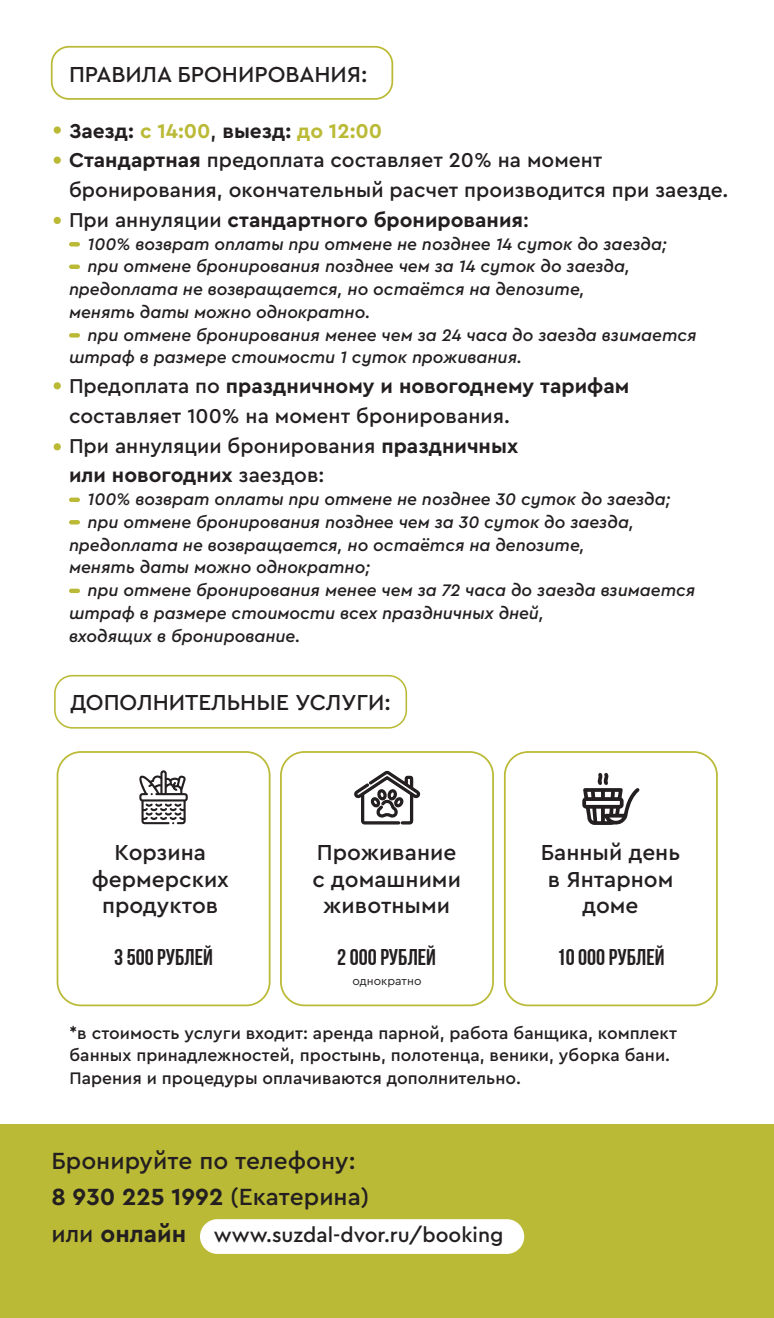
<style>
.page{position:relative;width:774px;height:1318px;background:#fff}
.page>*{position:absolute;margin:0;border:0;box-sizing:border-box;transform-origin:0 0}
.t1{font:500 24.5px/36.8px "Cera Pro";color:#231f20}
.t2{font:500 22.75px/26.2px "Cera Pro";color:#231f20;text-align:center}
.t3{font:700 22.75px "Bebas Neue";color:#231f20}
.t4{font:500 21px/29.8px "Cera Pro";color:#231f20}
.t5{font:italic 500 17.5px/22.8px "Cera Pro";color:#231f20}
.t6{font:500 17.5px/22.8px "Cera Pro";color:#231f20}
.t7{font:12.25px "Cera Pro";color:#231f20}
.s1{font-weight:700}
.s2{font-weight:700;color:#bbba36}
.s3{color:#de5078}
.s4{font-size:24.5px}
.s5{font-weight:700;font-size:24.5px}
</style>
<div class="page">
<div style="left:0;top:1124px;width:773px;height:193px;background:#bbba36"></div>
<div style="left:51px;top:46px;width:342px;height:54px;border:2px solid #bbba36;border-radius:17px"></div>
<div style="left:54px;top:126px;width:7px;height:8px;background:#bbba36;border-radius:50%"></div>
<div style="left:54px;top:156px;width:7px;height:8px;background:#bbba36;border-radius:50%"></div>
<svg style="left:53px;top:382px;width:8px;height:8px"></svg>
<svg style="left:53px;top:216px;width:8px;height:8px"></svg>
<svg style="left:53px;top:443px;width:8px;height:8px"></svg>
<svg style="left:69px;top:242px;width:11px;height:4px"></svg>
<div style="left:69px;top:264px;width:11px;height:5px;background:#bbba36;border-radius:2px"></div>
<svg style="left:69px;top:333px;width:11px;height:4px"></svg>
<div style="left:69px;top:497px;width:11px;height:5px;background:#bbba36;border-radius:2px"></div>
<svg style="left:69px;top:520px;width:11px;height:4px"></svg>
<div style="left:69px;top:588px;width:11px;height:5px;background:#bbba36;border-radius:2px"></div>
<div style="left:54px;top:675px;width:353px;height:53px;border:2px solid #bbba36;border-radius:18px"></div>
<div style="left:200px;top:1219px;width:324px;height:34px;background:#fff;border-radius:17px"></div>
<div style="left:57px;top:751px;width:213px;height:255px;border:2px solid #bbba36;border-radius:23px"></div>
<div style="left:280px;top:751px;width:214px;height:255px;border:2px solid #bbba36;border-radius:23px"></div>
<div style="left:504px;top:751px;width:213px;height:255px;border:2px solid #bbba36;border-radius:23px"></div>
<svg style="left:139px;top:770px;width:49px;height:54px"></svg>
<svg style="left:354px;top:770px;width:67px;height:55px"></svg>
<svg style="left:582px;top:773px;width:57px;height:52px"></svg>
<h2 class="t2" style="left:69px;top:60px;width:300px">ПРАВИЛА БРОНИРОВАНИЯ:</h2>
<p class="t4" style="left:69px;top:115px;width:660px"><span class="s1">Заезд:</span> <span class="s2">с 14:00</span>, <span class="s1">выезд:</span> <span class="s2">до 12:00<br></span><span class="s1">Стандартная</span> предоплата составляет 20% на момент бронирования, окончательный расчет производится при заезде.<br>При аннуляции <span class="s1">стандартного бронирования</span>:</p>
<p class="t5" style="left:69px;top:231px;width:599px"><span class="s3">–</span> 100% возврат оплаты при отмене не позднее 14 суток до заезда;</p>
<p class="t5" style="left:69px;top:254px;width:562px">– при отмене бронирования позднее чем за 14 суток до заезда, предоплата не возвращается, но остаётся на депозите, менять даты можно однократно.</p>
<p class="t5" style="left:69px;top:322px;width:628px">– при отмене бронирования менее чем за 24 часа до заезда взимается штраф в размере стоимости 1 суток проживания.</p>
<p class="t4" style="left:69px;top:370px;width:562px">Предоплата по <span class="s1">праздничному и новогоднему тарифам </span>составляет 100% на момент бронирования.<br>При аннуляции бронирования <span class="s1">праздничных<br>или новогодних</span> заездов:</p>
<p class="t5" style="left:69px;top:487px;width:603px">– 100% возврат оплаты при отмене не позднее 30 суток до заезда;</p>
<p class="t5" style="left:69px;top:510px;width:566px">– при отмене бронирования позднее чем за 30 суток до заезда, предоплата не возвращается, но остаётся на депозите, менять даты можно однократно;</p>
<p class="t5" style="left:69px;top:578px;width:627px">– при отмене бронирования менее чем за 72 часа до заезда взимается штраф в размере стоимости всех праздничных дней,<br>входящих в бронирование.</p>
<h2 class="t2" style="left:70px;top:688px;width:322px">ДОПОЛНИТЕЛЬНЫЕ УСЛУГИ:</h2>
<h2 class="t2" style="left:540px;top:838px;width:141px">Банный день в Янтарном доме</h2>
<h2 class="t3" style="left:556px;top:945px;width:109px">10 000 рублеЙ</h2>
<h2 class="t2" style="left:312px;top:838px;width:150px">Проживание с домашними животными</h2>
<h2 class="t3" style="left:337px;top:945px;width:100px">2 000 рублеЙ</h2>
<p class="t7" style="left:352px;top:972px;width:70px">однократно</p>
<p class="t6" style="left:69px;top:1020px;width:609px">*в стоимость услуги входит: аренда парной, работа банщика, комплект банных принадлежностей, простынь, полотенца, веники, уборка бани.<br>Парения и процедуры оплачиваются дополнительно.</p>
<h2 class="t2" style="left:92px;top:838px;width:139px">Корзина фермерских продуктов</h2>
<h2 class="t3" style="left:114px;top:945px;width:100px">3 500 рублеЙ</h2>
<h1 class="t1" style="left:51px;top:1141px;width:319px">Бронируйте по телефону:<br><span class="s1">8 930 225 1992</span> (Екатерина)</h1>
<p class="t4" style="left:51px;top:1219px;width:453px"><span class="s4">или</span> <span class="s5">онлайн</span> www.suzdal-dvor.ru/booking</p>
</div>
